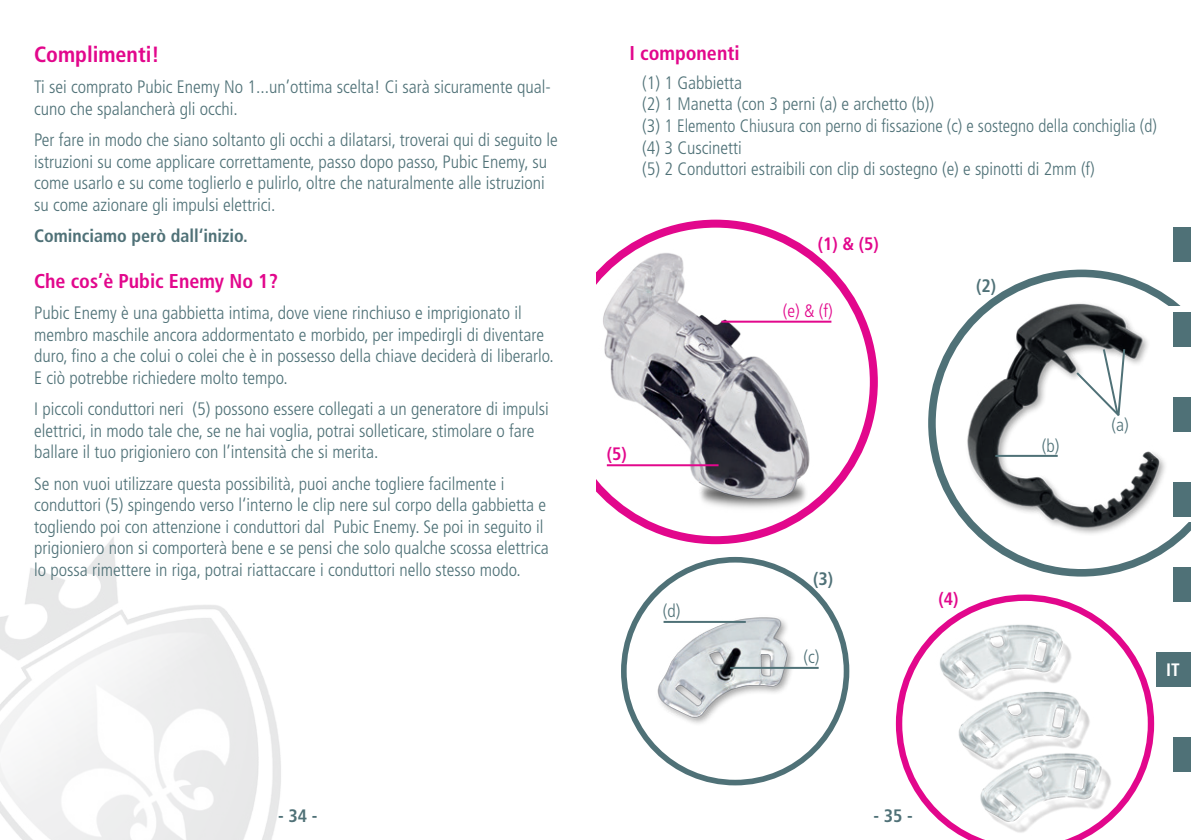
<style>
.page{position:relative;width:1191px;height:840px;background:#fff}
.page>*{position:absolute;margin:0;border:0;box-sizing:border-box;transform-origin:0 0}
.t1{font:700 condensed 22px "Frutiger";color:#e2078c}
.t2{font:700 condensed 20px "Frutiger";color:#e2078c}
.t3{font:300 condensed 18px/21.6px "Frutiger";color:#4f7177}
.t4{font:700 condensed 18px "Frutiger";color:#4f7177}
.t5{font:700 condensed 18px "Frutiger";color:#e2078c}
.t6{font:300 condensed 18px "Frutiger";color:#e2078c}
.t7{font:700 condensed 18px "Frutiger";color:#fff}
</style>
<div class="page">
<img style="left:0;top:537px;width:281px;height:302px">
<div style="left:1174px;top:227px;width:17px;height:34px;background:#4f7177"></div>
<div style="left:1157px;top:652px;width:34px;height:34px;background:#4f7177"></div>
<div style="left:1174px;top:737px;width:17px;height:34px;background:#4f7177"></div>
<img style="left:644px;top:600px;width:172px;height:140px">
<img style="left:596px;top:228px;width:256px;height:316px">
<svg style="left:928px;top:269px;width:263px;height:307px"></svg>
<div style="left:621px;top:556px;width:228px;height:229px;border:6px solid #4f7177;border-radius:50%"></div>
<svg style="left:896px;top:594px;width:258px;height:245px"></svg>
<img style="left:961px;top:275px;width:219px;height:286px">
<hr style="left:730px;top:666px;width:88px;height:2px;background:#4f7177">
<hr style="left:663px;top:620px;width:83px;height:2px;background:#4f7177">
<hr style="left:607px;top:464px;width:111px;height:2px;background:#e2078c">
<hr style="left:721px;top:320px;width:110px;height:2px;background:#e2078c">
<svg style="left:1074px;top:347px;width:52px;height:71px"></svg>
<hr style="left:995px;top:454px;width:62px;height:2px;background:#4f7177">
<div style="left:1168px;top:306px;width:23px;height:45px;background:#fff"></div>
<div style="left:1151px;top:391px;width:40px;height:45px;background:#fff"></div>
<div style="left:1168px;top:561px;width:23px;height:46px;background:#fff"></div>
<div style="left:1167px;top:476px;width:24px;height:46px;background:#fff"></div>
<div style="left:1174px;top:312px;width:17px;height:34px;background:#4f7177"></div>
<div style="left:1174px;top:397px;width:17px;height:34px;background:#4f7177"></div>
<div style="left:1174px;top:482px;width:17px;height:34px;background:#4f7177"></div>
<div style="left:1174px;top:567px;width:17px;height:34px;background:#4f7177"></div>
<p class="t1" style="left:34px;top:41px;width:127px">Complimenti!</p>
<p class="t3" style="left:34px;top:76px;width:518px">Ti sei comprato Pubic Enemy No 1...un’ottima scelta! Ci sarà sicuramente qual&shy;cuno che spalancherà gli occhi.</p>
<p class="t3" style="left:34px;top:129px;width:525px">Per fare in modo che siano soltanto gli occhi a dilatarsi, troverai qui di seguito le istruzioni su come applicare correttamente, passo dopo passo, Pubic Enemy, su come usarlo e su come toglierlo e pulirlo, oltre che naturalmente alle istruzioni su come azionare gli impulsi elettrici.</p>
<p class="t4" style="left:34px;top:225px;width:215px">Cominciamo però dall‘inizio.</p>
<p class="t2" style="left:34px;top:269px;width:245px">Che cos’è Pubic Enemy No 1?</p>
<p class="t3" style="left:34px;top:302px;width:521px">Pubic Enemy è una gabbietta intima, dove viene rinchiuso e imprigionato il membro maschile ancora addormentato e morbido, per impedirgli di diventare duro, fino a che colui o colei che è in possesso della chiave deciderà di liberarlo.<br>E ciò potrebbe richiedere molto tempo.</p>
<p class="t3" style="left:34px;top:398px;width:516px">I piccoli conduttori neri (5) possono essere collegati a un generatore di impulsi elettrici, in modo tale che, se ne hai voglia, potrai solleticare, stimolare o fare ballare il tuo prigioniero con l’intensità che si merita.</p>
<p class="t3" style="left:34px;top:472px;width:516px">Se non vuoi utilizzare questa possibilità, puoi anche togliere facilmente i conduttori (5) spingendo verso l‘interno le clip nere sul corpo della gabbietta e togliendo poi con attenzione i conduttori dal Pubic Enemy. Se poi in seguito il prigioniero non si comporterà bene e se pensi che solo qualche scossa elettrica lo possa rimettere in riga, potrai riattaccare i conduttori nello stesso modo.</p>
<p class="t2" style="left:629px;top:42px;width:112px">I componenti</p>
<p class="t3" style="left:642px;top:72px;width:516px">(1) 1 Gabbietta<br>(2) 1 Manetta (con 3 perni (a) e archetto (b))<br>(3) 1 Elemento Chiusura con perno di fissazione (c) e sostegno della conchiglia (d) (4) 3 Cuscinetti<br>(5) 2 Conduttori estraibili con clip di sostegno (e) e spinotti di 2mm (f)</p>
<p class="t5" style="left:607px;top:442px;width:22px">(5)</p>
<p class="t5" style="left:818px;top:232px;width:63px">(1) &amp; (5)</p>
<p class="t6" style="left:783px;top:300px;width:51px">(e) &amp; (f)</p>
<p class="t4" style="left:976px;top:274px;width:22px">(2)</p>
<p class="t3" style="left:1042px;top:434px;width:19px">(b)</p>
<p class="t3" style="left:1111px;top:413px;width:19px">(a)</p>
<p class="t3" style="left:663px;top:600px;width:19px">(d)</p>
<p class="t4" style="left:813px;top:568px;width:22px">(3)</p>
<p class="t3" style="left:803px;top:645px;width:17px">(c)</p>
<p class="t5" style="left:938px;top:588px;width:22px">(4)</p>
<p class="t7" style="left:1166px;top:658px;width:15px">IT</p>
<p class="t4" style="left:278px;top:804px;width:41px">- 34 -</p>
<p class="t4" style="left:873px;top:804px;width:41px">- 35 -</p>
</div>
